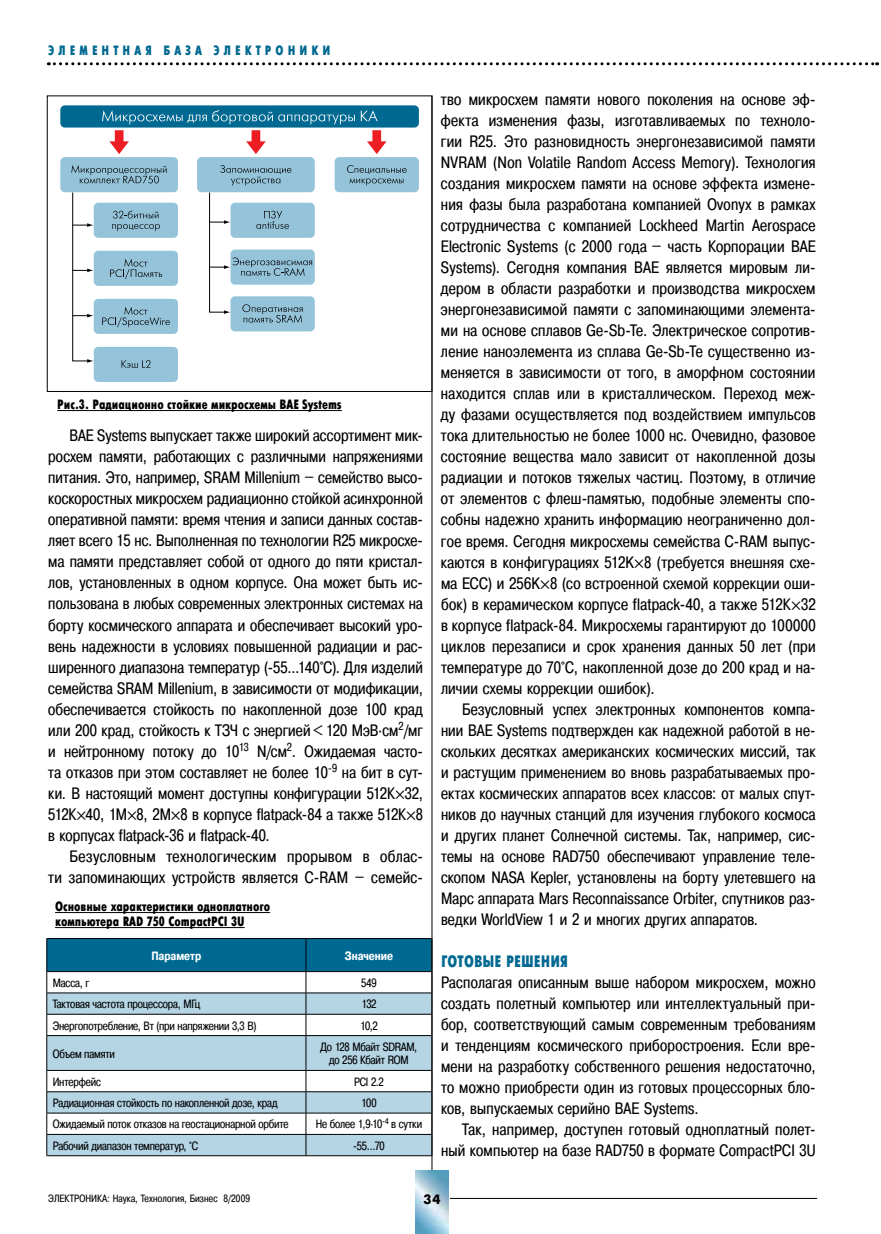
<style>
.page{position:relative;width:881px;height:1234px;background:#fff}
.page>*{position:absolute;margin:0;border:0;box-sizing:border-box;transform-origin:0 0}
.t1{font:16.5px/21px "Pragmatica Cond C";letter-spacing:.015em;color:#000;text-align:justify}
.t2{font:16.5px "Futuris X Cond C";letter-spacing:.005em;color:#006991}
.t3{font:13.5px/15px "Futuris X Cond C";color:#000}
.t4{font:13.5px "Futuris X Cond C";color:#006991}
.t5{font:700 13.5px "Futuris C";color:#000}
.t6{font:12px/13.5px "Pragmatica Cond C";letter-spacing:-.01em;color:#000;text-align:center}
.t7{font:700 12px "Pragmatica Cond C";letter-spacing:-.005em;color:#fff}
.t8{font:10.5px "Pragmatica Cond C";letter-spacing:.01em;color:#000}
.s1{font-family:"Myriad Pro"}
</style>
<div class="page">
<svg style="left:47px;top:1036px;width:384px;height:119px;fill:#b5d5e5"></svg>
<svg style="left:46px;top:938px;width:385px;height:97px"></svg>
<hr style="left:47px;top:1035px;width:259px;height:1px;background:#000">
<hr style="left:46px;top:1035px;width:1px;height:34px;background:#000">
<hr style="left:306px;top:1035px;width:126px;height:1px;background:#000">
<hr style="left:305px;top:1035px;width:1px;height:34px;background:#000">
<hr style="left:47px;top:1069px;width:259px;height:1px;background:#000">
<hr style="left:306px;top:1069px;width:126px;height:1px;background:#000">
<hr style="left:47px;top:1091px;width:259px;height:1px;background:#000">
<hr style="left:306px;top:1091px;width:126px;height:1px;background:#000">
<hr style="left:47px;top:1112px;width:259px;height:1px;background:#000">
<hr style="left:306px;top:1112px;width:126px;height:1px;background:#000">
<hr style="left:47px;top:1133px;width:259px;height:1px;background:#000">
<svg style="left:46px;top:1070px;width:1px;height:85px"></svg>
<hr style="left:306px;top:1133px;width:126px;height:1px;background:#000">
<svg style="left:305px;top:1070px;width:1px;height:85px"></svg>
<hr style="left:47px;top:1155px;width:259px;height:1px;background:#000">
<hr style="left:306px;top:1155px;width:126px;height:1px;background:#000">
<hr style="left:55px;top:912px;width:215px;height:1px;background:#000">
<hr style="left:55px;top:927px;width:189px;height:1px;background:#000">
<hr style="left:57px;top:410px;width:285px;height:1px;background:#000">
<svg style="left:72px;top:192px;width:22px;height:171px"></svg>
<svg style="left:109px;top:130px;width:20px;height:24px"></svg>
<svg style="left:246px;top:130px;width:19px;height:24px"></svg>
<svg style="left:367px;top:130px;width:19px;height:24px"></svg>
<div style="left:60px;top:105px;width:358px;height:22px;background:#006991;border-radius:4px"></div>
<svg style="left:102px;top:110px;width:275px;height:14px"></svg>
<div style="left:60px;top:157px;width:118px;height:35px;background:#95c4da;border-radius:4px"></div>
<svg style="left:71px;top:165px;width:95px;height:18px"></svg>
<div style="left:197px;top:157px;width:117px;height:35px;background:#95c4da;border-radius:4px"></div>
<svg style="left:220px;top:165px;width:71px;height:20px"></svg>
<div style="left:94px;top:203px;width:84px;height:35px;background:#95c4da;border-radius:4px"></div>
<svg style="left:113px;top:210px;width:45px;height:8px"></svg>
<svg style="left:112px;top:224px;width:48px;height:7px"></svg>
<div style="left:230px;top:203px;width:84px;height:35px;background:#95c4da;border-radius:4px"></div>
<div style="left:94px;top:251px;width:84px;height:35px;background:#95c4da;border-radius:4px"></div>
<svg style="left:110px;top:259px;width:52px;height:20px"></svg>
<div style="left:94px;top:299px;width:84px;height:35px;background:#95c4da;border-radius:4px"></div>
<svg style="left:102px;top:307px;width:68px;height:20px"></svg>
<div style="left:94px;top:347px;width:84px;height:35px;background:#95c4da;border-radius:4px"></div>
<svg style="left:121px;top:360px;width:29px;height:8px"></svg>
<svg style="left:230px;top:249px;width:84px;height:35px"></svg>
<div style="left:230px;top:296px;width:84px;height:35px;background:#95c4da;border-radius:4px"></div>
<svg style="left:209px;top:192px;width:103px;height:130px"></svg>
<div style="left:334px;top:157px;width:84px;height:35px;background:#95c4da;border-radius:4px"></div>
<svg style="left:347px;top:165px;width:59px;height:20px"></svg>
<hr style="left:431px;top:96px;width:1px;height:1073px;background:#000">
<hr style="left:432px;top:1197px;width:384px;height:1px;background:#000">
<img style="left:415px;top:1169px;width:34px;height:64px">
<svg style="left:48px;top:62px;width:829px;height:3px"></svg>
<p class="t4" style="left:48px;top:43px;width:10px">ЭЛЕ</p>
<p class="t4" style="left:79px;top:43px;width:24px">М ЕНТНАЯ</p>
<p class="t4" style="left:163px;top:43px;width:11px">БАЗА</p>
<p class="t4" style="left:213px;top:43px;width:12px">ЭЛЕКТРОНИКИ</p>
<p class="t3" style="left:57px;top:397px;width:286px">Рис.3. Радиационно стойкие микросхемы BAE Systems</p>
<p class="t1" style="left:48px;top:425px;width:376px;text-indent:21px">BAE Systems выпускает также широкий ассортимент мик&shy;росхем памяти, работающих с различными напряжениями питания. Это, например, SRAM Millenium – семейство высо&shy;коскоростных микросхем радиационно стойкой асинхронной оперативной памяти: время чтения и записи данных состав&shy;ляет всего 15 нс. Выполненная по технологии R25 микросхе&shy;ма памяти представляет собой от одного до пяти кристал&shy;лов, установленных в одном корпусе. Она может быть ис&shy;пользована в любых современных электронных системах на борту космического аппарата и обеспечивает высокий уро&shy;вень надежности в условиях повышенной радиации и рас&shy;ширенного диапазона температур (-55…140°С). Для изделий семейства SRAM Millenium, в зависимости от модификации, обеспечивается стойкость по накопленной дозе 100 крад или 200 крад, стойкость к ТЗЧ с энергией&lt;120 МэВ·см<sup>2</sup>/мг и нейтронному потоку до 10<sup>13</sup> N/см<sup>2</sup>. Ожидаемая часто&shy;та отказов при этом составляет не более 10<sup>-9</sup> на бит в сут&shy;ки. В настоящий момент доступны конфигурации 512К<span class="s1">×</span>32, 512К<span class="s1">×</span>40, 1М<span class="s1">×</span>8, 2М<span class="s1">×</span>8 в корпусе flatpack-84 а также 512К<span class="s1">×</span>8 в корпусах flatpack-36 и flatpack-40.</p>
<p class="t1" style="left:48px;top:845px;width:376px;text-align:right">Безусловным технологическим прорывом в облас-<br>ти запоминающих устройств является C-RAM – семейс-</p>
<p class="t3" style="left:55px;top:899px;width:216px">Основные характеристики одноплатного компьютера RAD 750 CompactPCI 3U</p>
<p class="t7" style="left:151px;top:948px;width:51px">Параметр</p>
<p class="t7" style="left:345px;top:948px;width:50px">Значение</p>
<p class="t6" style="left:53px;top:975px;width:38px">Масса, г</p>
<p class="t6" style="left:361px;top:975px;width:17px">549</p>
<p class="t6" style="left:53px;top:997px;width:149px">Тактовая частота процессора, МГц</p>
<p class="t6" style="left:361px;top:997px;width:17px">132</p>
<p class="t6" style="left:53px;top:1018px;width:205px">Энергопотребление, Вт (при напряжении 3,3 В)</p>
<p class="t6" style="left:360px;top:1018px;width:19px">10,2</p>
<p class="t6" style="left:53px;top:1046px;width:64px">Объем памяти</p>
<p class="t6" style="left:320px;top:1039px;width:98px">До 128 Мбайт SDRAM, до 256 Кбайт ROM</p>
<p class="t6" style="left:53px;top:1074px;width:50px">Интерфейс</p>
<p class="t6" style="left:354px;top:1074px;width:31px">PCI 2.2</p>
<p class="t6" style="left:53px;top:1095px;width:226px">Радиационная стойкость по накопленной дозе, крад</p>
<p class="t6" style="left:361px;top:1095px;width:17px">100</p>
<p class="t6" style="left:53px;top:1117px;width:237px">Ожидаемый поток отказов на геостационарной орбите</p>
<p class="t6" style="left:315px;top:1117px;width:108px">Не более 1,9·10<sup>-4</sup> в сутки</p>
<p class="t6" style="left:53px;top:1138px;width:147px">Рабочий диапазон температур, °С</p>
<p class="t6" style="left:353px;top:1138px;width:33px">-55…70</p>
<p class="t1" style="left:441px;top:89px;width:376px">тво микросхем памяти нового поколения на основе эф&shy;фекта изменения фазы, изготавливаемых по техноло&shy;гии R25. Это разновидность энергонезависимой памяти NVRAM (Non Volatile Random Access Memory). Технология создания микросхем памяти на основе эффекта измене&shy;ния фазы была разработана компанией Ovonyx в рамках сотрудничества с компанией Lockheed Martin Aerospace Electronic Systems (с 2000 года – часть Корпорации BAE Systems). Сегодня компания BAE является мировым ли&shy;дером в области разработки и производства микросхем энергонезависимой памяти с запоминающими элемента&shy;ми на основе сплавов Ge-Sb-Te. Электрическое сопротив&shy;ление наноэлемента из сплава Ge-Sb-Te существенно из&shy;меняется в зависимости от того, в аморфном состоянии находится сплав или в кристаллическом. Переход меж&shy;ду фазами осуществляется под воздействием импульсов тока длительностью не более 1000 нс. Очевидно, фазовое состояние вещества мало зависит от накопленной дозы радиации и потоков тяжелых частиц. Поэтому, в отличие от элементов с флеш-памятью, подобные элементы спо&shy;собны надежно хранить информацию неограниченно дол&shy;гое время. Сегодня микросхемы семейства C-RAM выпус&shy;каются в конфигурациях 512K<span class="s1">×</span>8 (требуется внешняя схе&shy;ма ECC) и 256K<span class="s1">×</span>8 (со встроенной схемой коррекции оши&shy;бок) в керамическом корпусе flatpack-40, а также 512К<span class="s1">×</span>32 в корпусе flatpack-84. Микросхемы гарантируют до 100000 циклов перезаписи и срок хранения данных 50 лет (при температуре до 70°С, накопленной дозе до 200 крад и на&shy;личии схемы коррекции ошибок).</p>
<p class="t1" style="left:441px;top:698px;width:376px;text-indent:21px">Безусловный успех электронных компонентов компа&shy;нии BAE Systems подтвержден как надежной работой в не&shy;скольких десятках американских космических миссий, так и растущим применением во вновь разрабатываемых про&shy;ектах космических аппаратов всех классов: от малых спут&shy;ников до научных станций для изучения глубокого космоса и других планет Солнечной системы. Так, например, сис&shy;темы на основе RAD750 обеспечивают управление теле&shy;скопом NASA Kepler, установлены на борту улетевшего на Марс аппарата Mars Reconnaissance Orbiter, спутников раз&shy;ведки WorldView 1 и 2 и многих других аппаратов.</p>
<p class="t2" style="left:441px;top:951px;width:129px">Готовые решения</p>
<p class="t1" style="left:441px;top:971px;width:376px">Располагая описанным выше набором микросхем, можно создать полетный компьютер или интеллектуальный при&shy;бор, соответствующий самым современным требованиям и тенденциям космического приборостроения. Если вре&shy;мени на разработку собственного решения недостаточно, то можно приобрести один из готовых процессорных бло&shy;ков, выпускаемых серийно BAE Systems.</p>
<p class="t1" style="left:441px;top:1118px;width:376px;text-align:right">Так, например, доступен готовый одноплатный полет&shy;ный компьютер на базе RAD750 в формате CompactPCI 3U</p>
<p class="t8" style="left:48px;top:1192px;width:203px">ЭЛЕКТРОНИКА: Наука, Технология, Бизнес 8/2009</p>
<p class="t5" style="left:423px;top:1191px;width:18px">34</p>
</div>
